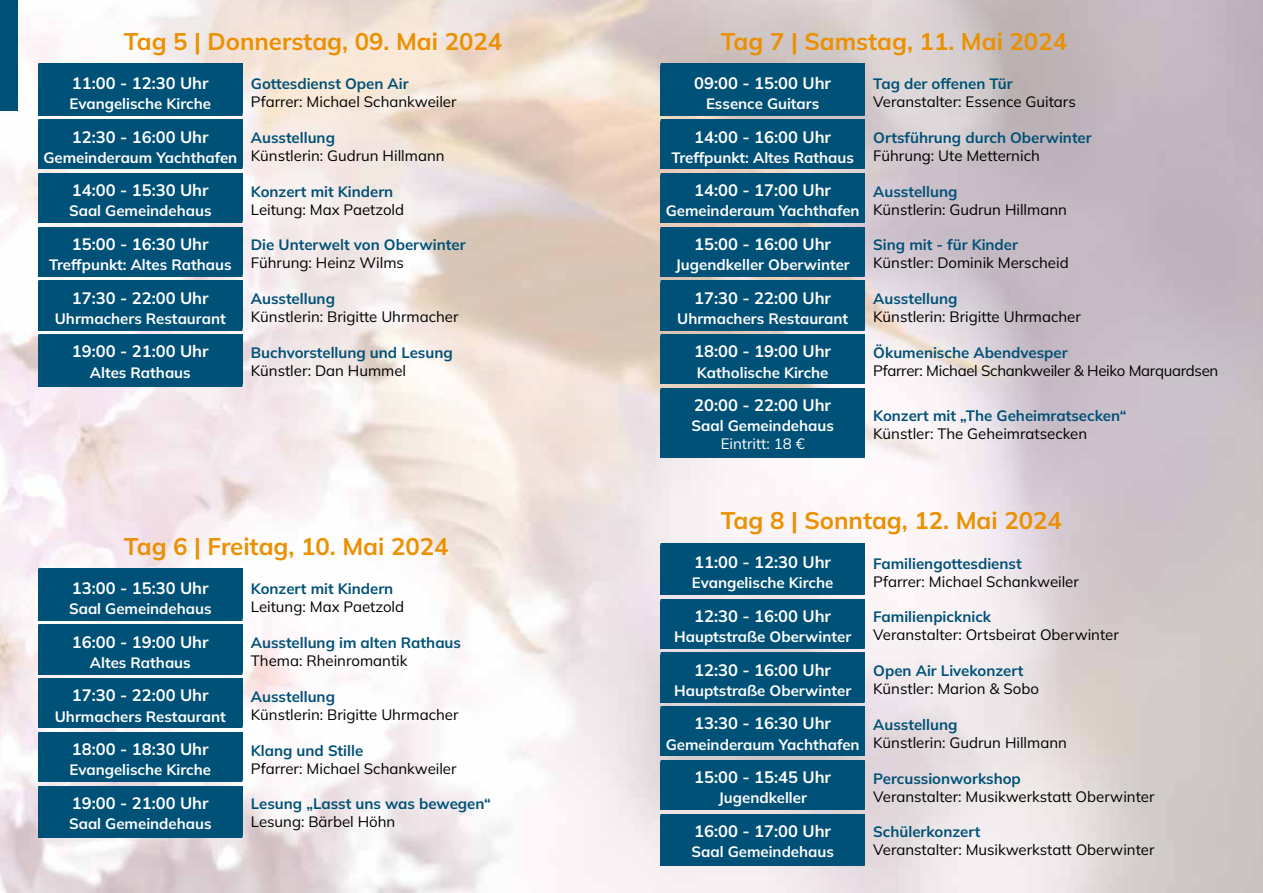
<style>
.page{position:relative;width:1263px;height:893px;background:#fff}
.page>*{position:absolute;margin:0;border:0;box-sizing:border-box;transform-origin:0 0}
.t1{font:700 24px "Mulish";color:#eb9001}
.t2{font:700 16.5px "Mulish";color:#fff}
.t3{font:15px "Mulish";color:#000}
.t4{font:700 15px "Mulish";color:#fff}
.t5{font:700 15px "Mulish";color:#005177}
.t6{font:15px "Mulish";letter-spacing:-.02em;color:#000}
.t7{font:15px "Mulish";color:#fff}
</style>
<div class="page">
<img style="left:0;top:0;width:1263px;height:893px">
<div style="left:0;top:0;width:17px;height:111px;background:#005177"></div>
<div style="left:38px;top:64px;width:204px;height:322px;background:#005177"></div>
<div style="left:38px;top:569px;width:204px;height:268px;background:#005177"></div>
<div style="left:661px;top:64px;width:204px;height:394px;background:#005177"></div>
<div style="left:661px;top:543px;width:204px;height:322px;background:#005177"></div>
<h1 class="t1" style="left:124px;top:24px;width:380px">Tag 5 | Donnerstag, 09. Mai 2024</h1>
<p class="t2" style="left:72px;top:72px;width:138px">11:00 - 12:30 Uhr</p>
<p class="t4" style="left:70px;top:93px;width:143px">Evangelische Kirche</p>
<p class="t5" style="left:251px;top:73px;width:159px">Gottesdienst Open Air</p>
<p class="t3" style="left:251px;top:92px;width:207px">Pfarrer: Michael Schankweiler</p>
<p class="t2" style="left:72px;top:125px;width:138px">12:30 - 16:00 Uhr</p>
<p class="t4" style="left:43px;top:147px;width:195px">Gemeinderaum Yachthafen</p>
<p class="t5" style="left:251px;top:127px;width:86px">Ausstellung</p>
<p class="t3" style="left:251px;top:145px;width:195px">Künstlerin: Gudrun Hillmann</p>
<p class="t2" style="left:72px;top:179px;width:138px">14:00 - 15:30 Uhr</p>
<p class="t4" style="left:69px;top:201px;width:144px">Saal Gemeindehaus</p>
<p class="t5" style="left:251px;top:181px;width:144px">Konzert mit Kindern</p>
<p class="t3" style="left:251px;top:199px;width:155px">Leitung: Max Paetzold</p>
<p class="t2" style="left:72px;top:233px;width:138px">15:00 - 16:30 Uhr</p>
<p class="t4" style="left:49px;top:254px;width:184px">Treffpunkt: Altes Rathaus</p>
<p class="t5" style="left:251px;top:235px;width:216px">Die Unterwelt von Oberwinter</p>
<p class="t3" style="left:251px;top:253px;width:155px">Führung: Heinz Wilms</p>
<p class="t2" style="left:72px;top:286px;width:138px">17:30 - 22:00 Uhr</p>
<p class="t4" style="left:55px;top:308px;width:172px">Uhrmachers Restaurant</p>
<p class="t5" style="left:251px;top:288px;width:86px">Ausstellung</p>
<p class="t3" style="left:251px;top:306px;width:209px">Künstlerin: Brigitte Uhrmacher</p>
<p class="t2" style="left:72px;top:340px;width:138px">19:00 - 21:00 Uhr</p>
<p class="t4" style="left:90px;top:362px;width:102px">Altes Rathaus</p>
<p class="t5" style="left:251px;top:342px;width:203px">Buchvorstellung und Lesung</p>
<p class="t3" style="left:251px;top:360px;width:157px">Künstler: Dan Hummel</p>
<h1 class="t1" style="left:124px;top:530px;width:326px">Tag 6 | Freitag, 10. Mai 2024</h1>
<p class="t2" style="left:72px;top:577px;width:138px">13:00 - 15:30 Uhr</p>
<p class="t4" style="left:69px;top:598px;width:144px">Saal Gemeindehaus</p>
<p class="t5" style="left:251px;top:579px;width:144px">Konzert mit Kindern</p>
<p class="t3" style="left:251px;top:597px;width:155px">Leitung: Max Paetzold</p>
<p class="t2" style="left:72px;top:630px;width:138px">16:00 - 19:00 Uhr</p>
<p class="t4" style="left:90px;top:652px;width:102px">Altes Rathaus</p>
<p class="t5" style="left:251px;top:632px;width:212px">Ausstellung im alten Rathaus</p>
<p class="t3" style="left:251px;top:650px;width:158px">Thema: Rheinromantik</p>
<p class="t2" style="left:72px;top:684px;width:138px">17:30 - 22:00 Uhr</p>
<p class="t4" style="left:55px;top:706px;width:172px">Uhrmachers Restaurant</p>
<p class="t5" style="left:251px;top:686px;width:86px">Ausstellung</p>
<p class="t3" style="left:251px;top:704px;width:209px">Künstlerin: Brigitte Uhrmacher</p>
<p class="t2" style="left:72px;top:738px;width:138px">18:00 - 18:30 Uhr</p>
<p class="t4" style="left:70px;top:760px;width:143px">Evangelische Kirche</p>
<p class="t5" style="left:251px;top:740px;width:114px">Klang und Stille</p>
<p class="t3" style="left:251px;top:758px;width:207px">Pfarrer: Michael Schankweiler</p>
<p class="t2" style="left:72px;top:792px;width:138px">19:00 - 21:00 Uhr</p>
<p class="t4" style="left:69px;top:813px;width:144px">Saal Gemeindehaus</p>
<p class="t5" style="left:251px;top:793px;width:242px">Lesung „Lasst uns was bewegen“</p>
<p class="t3" style="left:251px;top:812px;width:146px">Lesung: Bärbel Höhn</p>
<h1 class="t1" style="left:721px;top:24px;width:348px">Tag 7 | Samstag, 11. Mai 2024</h1>
<p class="t2" style="left:694px;top:72px;width:138px">09:00 - 15:00 Uhr</p>
<p class="t4" style="left:706px;top:93px;width:115px">Essence Guitars</p>
<p class="t5" style="left:873px;top:73px;width:141px">Tag der offenen Tür</p>
<p class="t3" style="left:873px;top:92px;width:204px">Veranstalter: Essence Guitars</p>
<p class="t2" style="left:694px;top:125px;width:138px">14:00 - 16:00 Uhr</p>
<p class="t4" style="left:671px;top:147px;width:184px">Treffpunkt: Altes Rathaus</p>
<p class="t5" style="left:873px;top:127px;width:220px">Ortsführung durch Oberwinter</p>
<p class="t3" style="left:873px;top:145px;width:168px">Führung: Ute Metternich</p>
<p class="t2" style="left:694px;top:179px;width:138px">14:00 - 17:00 Uhr</p>
<p class="t4" style="left:666px;top:201px;width:195px">Gemeinderaum Yachthafen</p>
<p class="t5" style="left:873px;top:181px;width:86px">Ausstellung</p>
<p class="t3" style="left:873px;top:199px;width:195px">Künstlerin: Gudrun Hillmann</p>
<p class="t2" style="left:694px;top:233px;width:138px">15:00 - 16:00 Uhr</p>
<p class="t4" style="left:675px;top:254px;width:176px">Jugendkeller Oberwinter</p>
<p class="t5" style="left:873px;top:235px;width:146px">Sing mit - für Kinder</p>
<p class="t3" style="left:873px;top:253px;width:197px">Künstler: Dominik Merscheid</p>
<p class="t2" style="left:694px;top:286px;width:138px">17:30 - 22:00 Uhr</p>
<p class="t4" style="left:677px;top:308px;width:172px">Uhrmachers Restaurant</p>
<p class="t5" style="left:873px;top:288px;width:86px">Ausstellung</p>
<p class="t3" style="left:873px;top:306px;width:209px">Künstlerin: Brigitte Uhrmacher</p>
<p class="t2" style="left:694px;top:340px;width:138px">18:00 - 19:00 Uhr</p>
<p class="t4" style="left:697px;top:362px;width:133px">Katholische Kirche</p>
<p class="t5" style="left:873px;top:342px;width:196px">Ökumenische Abendvesper</p>
<p class="t6" style="left:873px;top:360px;width:347px">Pfarrer: Michael Schankweiler &amp; Heiko Marquardsen</p>
<p class="t2" style="left:694px;top:394px;width:138px">20:00 - 22:00 Uhr</p>
<p class="t4" style="left:691px;top:416px;width:144px">Saal Gemeindehaus</p>
<p class="t7" style="left:721px;top:434px;width:85px">Eintritt: 18 €</p>
<p class="t5" style="left:873px;top:405px;width:255px">Konzert mit „The Geheimratsecken“</p>
<p class="t3" style="left:873px;top:423px;width:215px">Künstler: The Geheimratsecken</p>
<h1 class="t1" style="left:721px;top:504px;width:343px">Tag 8 | Sonntag, 12. Mai 2024</h1>
<p class="t2" style="left:694px;top:551px;width:138px">11:00 - 12:30 Uhr</p>
<p class="t4" style="left:692px;top:573px;width:143px">Evangelische Kirche</p>
<p class="t5" style="left:873px;top:553px;width:150px">Familiengottesdienst</p>
<p class="t3" style="left:873px;top:571px;width:207px">Pfarrer: Michael Schankweiler</p>
<p class="t2" style="left:694px;top:605px;width:138px">12:30 - 16:00 Uhr</p>
<p class="t4" style="left:674px;top:626px;width:179px">Hauptstraße Oberwinter</p>
<p class="t5" style="left:873px;top:607px;width:119px">Familienpicknick</p>
<p class="t3" style="left:873px;top:625px;width:247px">Veranstalter: Ortsbeirat Oberwinter</p>
<p class="t2" style="left:694px;top:658px;width:138px">12:30 - 16:00 Uhr</p>
<p class="t4" style="left:674px;top:680px;width:179px">Hauptstraße Oberwinter</p>
<p class="t5" style="left:873px;top:660px;width:152px">Open Air Livekonzert</p>
<p class="t3" style="left:873px;top:678px;width:167px">Künstler: Marion &amp; Sobo</p>
<p class="t2" style="left:694px;top:712px;width:138px">13:30 - 16:30 Uhr</p>
<p class="t4" style="left:666px;top:734px;width:195px">Gemeinderaum Yachthafen</p>
<p class="t5" style="left:873px;top:714px;width:86px">Ausstellung</p>
<p class="t3" style="left:873px;top:732px;width:195px">Künstlerin: Gudrun Hillmann</p>
<p class="t2" style="left:694px;top:766px;width:138px">15:00 - 15:45 Uhr</p>
<p class="t4" style="left:718px;top:788px;width:90px">Jugendkeller</p>
<p class="t5" style="left:873px;top:768px;width:149px">Percussionworkshop</p>
<p class="t3" style="left:873px;top:786px;width:283px">Veranstalter: Musikwerkstatt Oberwinter</p>
<p class="t2" style="left:694px;top:820px;width:138px">16:00 - 17:00 Uhr</p>
<p class="t4" style="left:691px;top:841px;width:144px">Saal Gemeindehaus</p>
<p class="t5" style="left:873px;top:821px;width:109px">Schülerkonzert</p>
<p class="t3" style="left:873px;top:840px;width:283px">Veranstalter: Musikwerkstatt Oberwinter</p>
</div>
